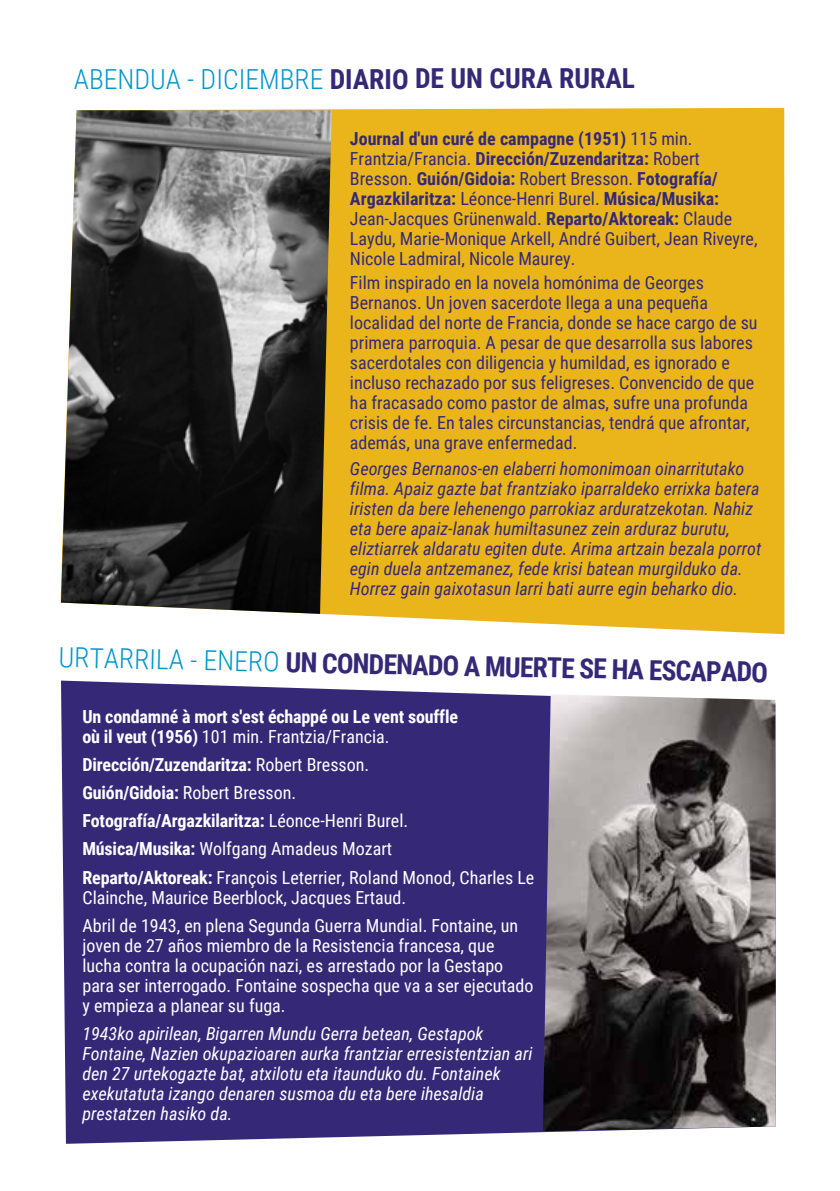
<style>
.page{position:relative;width:840px;height:1191px;background:#fff}
.page>*{position:absolute;margin:0;border:0;box-sizing:border-box;transform-origin:0 0}
.t1{font:700 27.6px "Roboto Condensed";color:#352977}
.t2{font:18px/20px "Roboto Condensed";color:#352977}
.t3{font:18px/28px "Roboto Condensed";color:#fff}
.t4{font:italic 18px/20px "Roboto Condensed";color:#352977}
.t5{font:italic 18px/20px "Roboto Condensed";color:#fff}
.t6{font:700 18px/20px "Roboto Condensed";letter-spacing:-.01em;color:#fff}
.s1{font-weight:300;color:#0095ca}
.s2{font-weight:700}
.s3{font-weight:400}
</style>
<div class="page">
<div style="left:60px;top:108px;width:724px;height:526px;background:#e9b51a"></div>
<div style="left:61px;top:680px;width:527px;height:463px;background:#352977"></div>
<img style="left:542px;top:694px;width:233px;height:437px">
<img style="left:61px;top:110px;width:270px;height:504px">
<h1 class="t1" style="left:74px;top:59px;width:562px"><span class="s1">ABENDUA - DICIEMBRE</span> DIARIO DE UN CURA RURAL</h1>
<p class="t2" style="left:350px;top:128px;width:409px"><span class="s2">Journal d'un curé de campagne (1951)</span> 115 min.<br>Frantzia/Francia. <span class="s2">Dirección/Zuzendaritza:</span> Robert Bresson. <span class="s2">Guión/Gidoia:</span> Robert Bresson. <span class="s2">Fotografía/ Argazkilaritza:</span> Léonce-Henri Burel. <span class="s2">Música/Musika:<br></span>Jean-Jacques Grünenwald. <span class="s2">Reparto/Aktoreak:</span> Claude Laydu, Marie-Monique Arkell, André Guibert, Jean Riveyre, Nicole Ladmiral, Nicole Maurey.</p>
<p class="t2" style="left:350px;top:272px;width:409px">Film inspirado en la novela homónima de Georges Bernanos. Un joven sacerdote llega a una pequeña localidad del norte de Francia, donde se hace cargo de su primera parroquia. A pesar de que desarrolla sus labores sacerdotales con diligencia y humildad, es ignorado e incluso rechazado por sus feligreses. Convencido de que ha fracasado como pastor de almas, sufre una profunda crisis de fe. En tales circunstancias, tendrá que afrontar, además, una grave enfermedad.</p>
<p class="t4" style="left:350px;top:458px;width:412px">Georges Bernanos-en elaberri homonimoan oinarritutako filma. Apaiz gazte bat frantziako iparraldeko errixka batera iristen da bere lehenengo parrokiaz arduratzekotan. Nahiz eta bere apaiz-lanak humiltasunez zein arduraz burutu, eliztiarrek aldaratu egiten dute. Arima artzain bezala porrot egin duela antzemanez, fede krisi batean murgilduko da.<br>Horrez gain gaixotasun larri bati aurre egin beharko dio.</p>
<h1 class="t1" style="left:59px;top:639px;width:710px;rotate:1deg"><span class="s1">URTARRILA - ENERO</span> UN CONDENADO A MUERTE SE HA ESCAPADO</h1>
<p class="t6" style="left:82px;top:706px;width:377px">Un condamné à mort s'est échappé ou Le vent souffle où il veut (1956) <span class="s3">101 min. Frantzia/Francia.</span></p>
<p class="t3" style="left:82px;top:750px;width:453px"><span class="s2">Dirección/Zuzendaritza:</span> Robert Bresson.<br><span class="s2">Guión/Gidoia:</span> Robert Bresson.<br><span class="s2">Fotografía/Argazkilaritza:</span> Léonce-Henri Burel.<br><span class="s2">Música/Musika:</span> Wolfgang Amadeus Mozart<br><span class="s2">Reparto/Aktoreak:</span> François Leterrier, Roland Monod, Charles Le</p>
<p class="t3" style="left:82px;top:882px;width:437px">Clainche, Maurice Beerblock, Jacques Ertaud.<br>Abril de 1943, en plena Segunda Guerra Mundial. Fontaine, un</p>
<p class="t3" style="left:82px;top:934px;width:452px;line-height:20px">joven de 27 años miembro de la Resistencia francesa, que lucha contra la ocupación nazi, es arrestado por la Gestapo para ser interrogado. Fontaine sospecha que va a ser ejecutado y empieza a planear su fuga.</p>
<p class="t5" style="left:82px;top:1022px;width:451px">1943ko apirilean, Bigarren Mundu Gerra betean, Gestapok Fontaine, Nazien okupazioaren aurka frantziar erresistentzian ari den 27 urtekogazte bat, atxilotu eta itaunduko du. Fontainek exekutatuta izango denaren susmoa du eta bere ihesaldia prestatzen hasiko da.</p>
</div>
